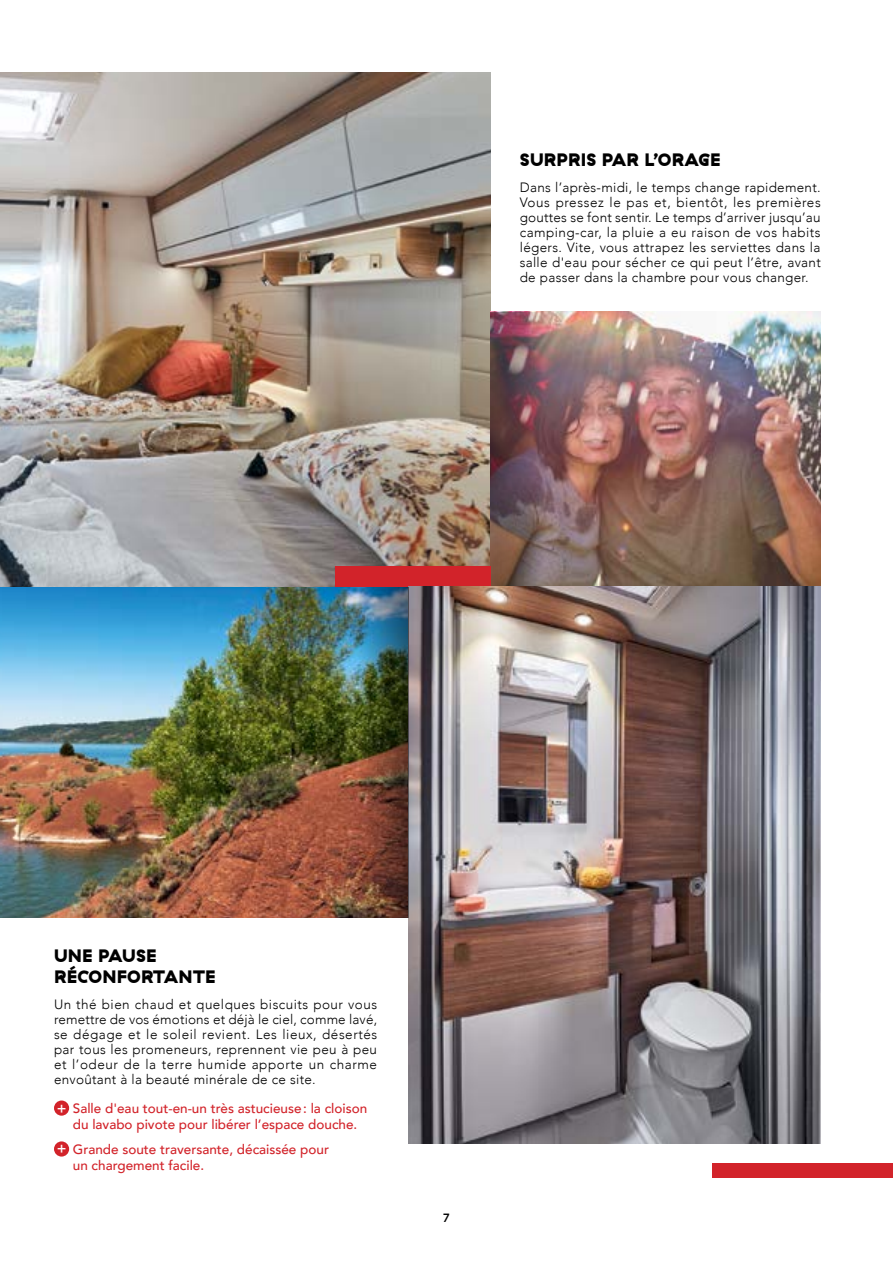
<style>
.page{position:relative;width:893px;height:1263px;background:#fff}
.page>*{position:absolute;margin:0;border:0;box-sizing:border-box;transform-origin:0 0}
.t1{font:900 18px/21.6px "GT Haptik";letter-spacing:.01em;color:#000}
.t2{font:300 13.5px/15px "Avenir";letter-spacing:.02em;color:#000;text-align:justify}
.t3{font:500 13.5px/16.2px "Avenir";color:#d2232a;text-align:center}
.t4{font:500 12px "GT Haptik";color:#000}
.s1{font-family:"GT Haptik";font-weight:400;font-size:15.3px;color:#fff}
</style>
<div class="page">
<div style="left:712px;top:1164px;width:181px;height:14px;background:#d2232a"></div>
<img style="left:0;top:587px;width:253px;height:330px">
<img style="left:0;top:72px;width:490px;height:515px">
<img style="left:656px;top:312px;width:165px;height:275px">
<img style="left:490px;top:312px;width:166px;height:275px">
<div style="left:335px;top:566px;width:155px;height:21px;background:#d2232a"></div>
<img style="left:408px;top:587px;width:413px;height:557px">
<img style="left:253px;top:587px;width:155px;height:330px">
<div style="left:54px;top:1100px;width:15px;height:16px;background:#d2232a;border-radius:50%"></div>
<div style="left:54px;top:1141px;width:15px;height:15px;background:#d2232a;border-radius:50%"></div>
<h1 class="t1" style="left:520px;top:149px;width:203px">SURPRIS PAR L’ORAGE</h1>
<p class="t2" style="left:520px;top:180px;width:303px">Dans l’après-midi, le temps change rapidement.<br>Vous pressez le pas et, bientôt, les premières gouttes se font sentir. Le temps d’arriver jusqu’au camping-car, la pluie a eu raison de vos habits légers. Vite, vous attrapez les serviettes dans la salle d'eau pour sécher ce qui peut l’être, avant de passer dans la chambre pour vous changer.</p>
<h1 class="t1" style="left:54px;top:944px;width:163px">UNE PAUSE<br>RÉCONFORTANTE</h1>
<p class="t2" style="left:54px;top:997px;width:325px">Un thé bien chaud et quelques biscuits pour vous remettre de vos émotions et déjà le ciel, comme lavé, se dégage et le soleil revient. Les lieux, désertés par tous les promeneurs, reprennent vie peu à peu et l’odeur de la terre humide apporte un charme envoûtant à la beauté minérale de ce site.</p>
<p class="t3" style="left:57px;top:1099px;width:312px"><span class="s1">+</span> Salle d'eau tout-en-un très astucieuse: la cloison du lavabo pivote pour libérer l’espace douche.</p>
<p class="t3" style="left:73px;top:1140px;width:258px;text-align:left;text-indent:-16px"><span class="s1">+</span> Grande soute traversante, décaissée pour un chargement facile.</p>
<p class="t4" style="left:443px;top:1210px;width:8px">7</p>
</div>
